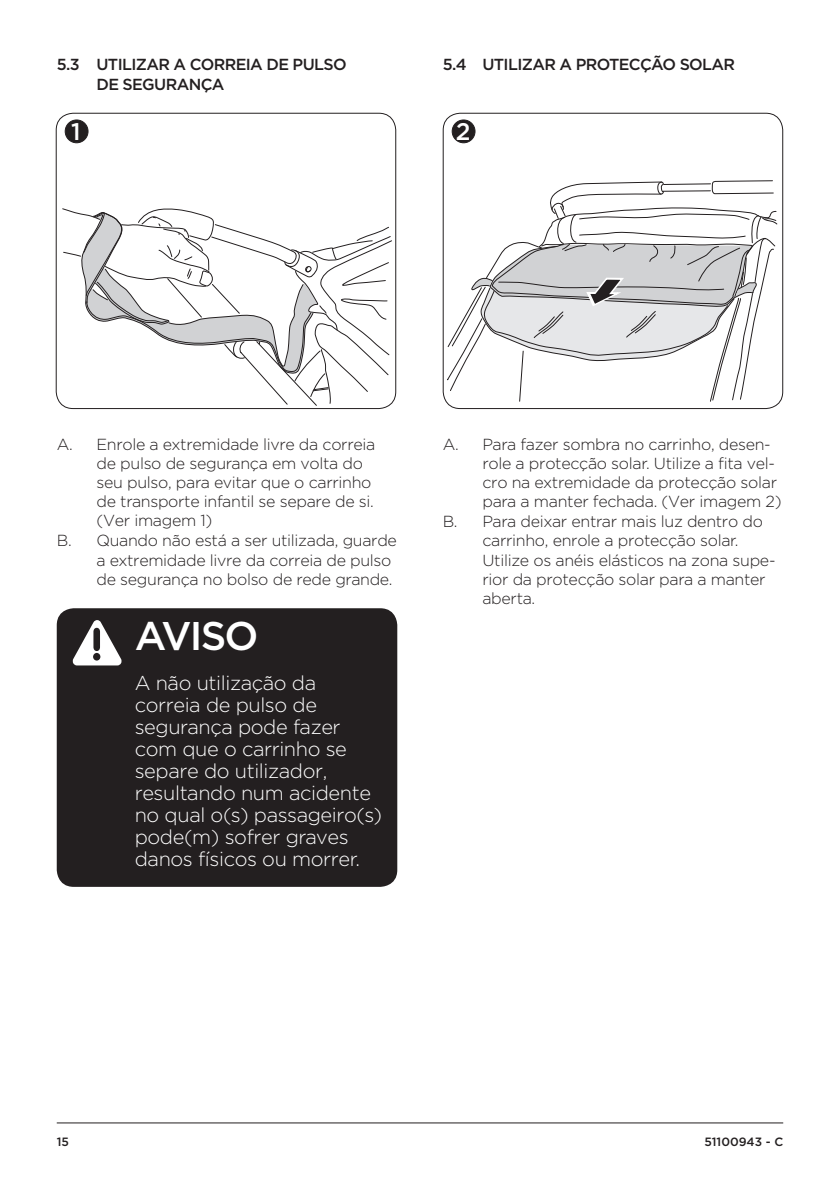
<style>
.page{position:relative;width:840px;height:1191px;background:#fff}
.page>*{position:absolute;margin:0;border:0;box-sizing:border-box;transform-origin:0 0}
.Subheading{font:500 40px "Thule";letter-spacing:-.05em;color:#fff}
.t1{font:500 24px "Thule";color:#fff}
.TOC-_body{font:300 20px/22px "Thule";letter-spacing:-.02em;color:#fff}
.t2{font:300 16px/19.2px "Thule";letter-spacing:-.02em;color:#231f20}
.t3{font:500 16px/20px "Thule";letter-spacing:-.04em;color:#231f20}
.t4{font:500 12px "Thule";color:#231f20}
</style>
<div class="page">
<div style="left:57px;top:608px;width:340px;height:279px;background:#231f20;border-radius:17px"></div>
<div style="left:442px;top:113px;width:340px;height:296px;border:1px solid #231f20;border-radius:17px"></div>
<svg style="left:72px;top:620px;width:50px;height:45px"></svg>
<div style="left:56px;top:113px;width:340px;height:296px;border:1px solid #231f20;border-radius:17px"></div>
<div style="left:65px;top:120px;width:23px;height:23px;background:#231f20;border-radius:50%"></div>
<div style="left:65px;top:119px;width:23px;height:24px;border:1px solid #231f20;border-radius:50%"></div>
<div style="left:452px;top:120px;width:22px;height:23px;background:#231f20;border-radius:50%"></div>
<div style="left:451px;top:119px;width:24px;height:24px;border:1px solid #231f20;border-radius:50%"></div>
<svg style="left:61px;top:208px;width:331px;height:198px"></svg>
<svg style="left:446px;top:180px;width:331px;height:222px"></svg>
<hr style="left:57px;top:1122px;width:725px;height:1px;background:#231f20">
<p class="t3" style="left:96px;top:54px;width:251px;text-indent:-40px">5.3 UTILIZAR A CORREIA DE PULSO<br>DE SEGURANÇA</p>
<p class="t3" style="left:442px;top:54px;width:294px">5.4 UTILIZAR A PROTECÇÃO SOLAR</p>
<p class="t1" style="left:71px;top:116px;width:11px">1</p>
<p class="t1" style="left:455px;top:116px;width:16px">2</p>
<p class="t2" style="left:96px;top:434px;width:280px;text-indent:-40px">A. Enrole a extremidade livre da correia de pulso de segurança em volta do seu pulso, para evitar que o carrinho de transporte infantil se separe de si. (Ver imagem 1)</p>
<p class="t2" style="left:96px;top:531px;width:302px;text-indent:-40px">B. Quando não está a ser utilizada, guarde a extremidade livre da correia de pulso de segurança no bolso de rede grande.</p>
<p class="Subheading" style="left:135px;top:609px;width:125px">AVISO</p>
<p class="TOC-_body" style="left:135px;top:671px;width:249px">A não utilização da correia de pulso de segurança pode fazer com que o carrinho se separe do utilizador, resultando num acidente no qual o(s) passageiro(s) pode(m) sofrer graves danos físicos ou morrer.</p>
<p class="t2" style="left:482px;top:434px;width:300px;text-indent:-40px">A. Para fazer sombra no carrinho, desen&shy;role a protecção solar. Utilize a fita vel&shy;cro na extremidade da protecção solar para a manter fechada. (Ver imagem 2)</p>
<p class="t2" style="left:482px;top:511px;width:294px;text-indent:-40px">B. Para deixar entrar mais luz dentro do carrinho, enrole a protecção solar.<br>Utilize os anéis elásticos na zona supe&shy;rior da protecção solar para a manter aberta.</p>
<p class="t4" style="left:57px;top:1133px;width:14px">15</p>
<p class="t4" style="left:704px;top:1133px;width:80px">51100943 - C</p>
</div>
